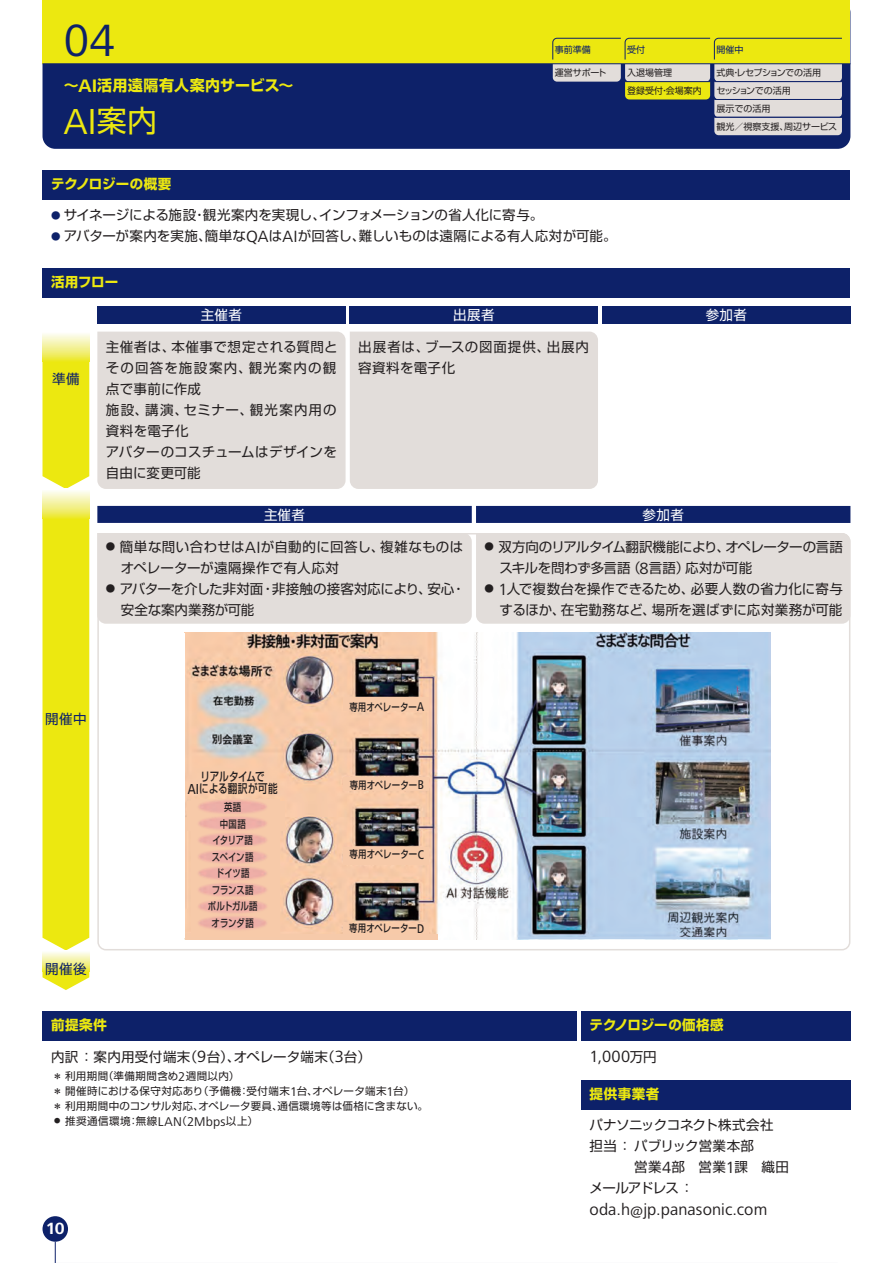
<style>
.page{position:relative;width:893px;height:1263px;background:#fff}
.page>*{position:absolute;margin:0;border:0;box-sizing:border-box;transform-origin:0 0}
.t1{font:46.8px "Frutiger Next LT";color:#0d2169}
.t2{font:37.5px "Frutiger Next LT";color:#ece810}
.t3{font:16.8px "Frutiger Next LT";letter-spacing:.005em;color:#231f20}
.t4{font:700 16.8px "Frutiger Next LT";color:#fff}
.t5{font:700 15px "Shin Go Pr 6 N";letter-spacing:.015em;color:#ece810}
.t6{font:13.5px/21px "Shin Go Pro";letter-spacing:.01em;color:#231f20}
.t7{font:13.5px/21px "Shin Go Pro";letter-spacing:.035em;color:#231f20}
.t8{font:13.5px/21px "Shin Go Pro";letter-spacing:-.025em;color:#231f20}
.t9{font:13.5px/21px "Shin Go Pro";letter-spacing:.03em;color:#231f20}
.t10{font:13.5px "Shin Go Pro";letter-spacing:-.01em;color:#231f20}
.t11{font:13.5px/21px "Shin Go Pro";letter-spacing:-.015em;color:#231f20}
.t12{font:13.5px/21px "Shin Go Pro";letter-spacing:.05em;color:#231f20}
.t13{font:13.5px/21px "Shin Go Pro";letter-spacing:-.035em;color:#231f20}
.t14{font:700 13.5px "Shin Go Pr 6 N";color:#ece810}
.t15{font:13.5px "Shin Go Pro";letter-spacing:.03em;color:#fff}
.t16{font:700 13.5px "Shin Go Pr 6 N";letter-spacing:.025em;color:#ece810}
.t17{font:13.5px "Shin Go Pro";letter-spacing:.035em;color:#0d2169}
.t18{font:500 12px/12px "Shin Go Pr 6 N";letter-spacing:-.01em;color:#231f20;text-align:center;scale:.8 1}
.t19{font:10.5px/15px "Shin Go Pro";letter-spacing:.04em;color:#231f20}
.t20{font:500 10.5px/16.5px "Shin Go Pr 6 N";letter-spacing:.01em;color:#231f20;text-align:center;scale:.8 1}
.t21{font:9px/17.9px "Shin Go Pro";color:#231f20}
.t22{font:9px "Shin Go Pro";color:#0d2169}
.s1{font-family:"Frutiger Next LT";font-size:18.75px}
.s2{font-family:"Shin Go Pro";font-size:30px}
.s3{font-size:9.45px;color:#0d2169}
.s4{font-family:"Frutiger Next LT";font-size:16.8px}
.s5{font-size:9.45px}
.s6{font-family:"Frutiger Next LT";font-size:15px}
.s7{font-family:"Frutiger Next LT";font-size:13.2px}
.s8{font-size:7.35px}
.s9{font-family:"Shin Go Pro";font-size:13.5px}
</style>
<div class="page">
<svg style="left:97px;top:533px;width:753px;height:417px;fill:#e2ddda"></svg>
<div style="left:43px;top:0;width:807px;height:149px;background:#0d2169;border-radius:13px"></div>
<div style="left:43px;top:0;width:807px;height:64px;background:#ece810"></div>
<div style="left:43px;top:1011px;width:534px;height:30px;background:#0d2169"></div>
<div style="left:581px;top:1011px;width:269px;height:30px;background:#0d2169"></div>
<div style="left:581px;top:1080px;width:269px;height:30px;background:#0d2169"></div>
<div style="left:43px;top:268px;width:807px;height:30px;background:#0d2169"></div>
<div style="left:43px;top:170px;width:807px;height:30px;background:#0d2169"></div>
<div style="left:97px;top:306px;width:249px;height:17px;background:#0d2169"></div>
<div style="left:350px;top:306px;width:248px;height:17px;background:#0d2169"></div>
<div style="left:602px;top:306px;width:248px;height:17px;background:#0d2169"></div>
<div style="left:97px;top:506px;width:375px;height:17px;background:#0d2169"></div>
<div style="left:476px;top:506px;width:374px;height:17px;background:#0d2169"></div>
<div style="left:97px;top:332px;width:501px;height:157px;background:#e2ddda"></div>
<div style="left:43px;top:361px;width:46px;height:629px;background:#ece810"></div>
<div style="left:43px;top:950px;width:46px;height:22px;background:linear-gradient(to bottom,#fdfeff,#ece83a)"></div>
<svg style="left:43px;top:334px;width:46px;height:27px"></svg>
<div style="left:43px;top:489px;width:46px;height:30px;background:linear-gradient(to bottom,#fdfeff,#ece835)"></div>
<img style="left:185px;top:633px;width:586px;height:306px">
<svg style="left:552px;top:38px;width:290px;height:97px"></svg>
<hr style="left:714px;top:81px;width:128px;height:1px;background:#0d2169">
<hr style="left:625px;top:81px;width:85px;height:1px;background:#0d2169">
<hr style="left:714px;top:99px;width:128px;height:1px;background:#0d2169">
<hr style="left:714px;top:117px;width:128px;height:1px;background:#0d2169">
<hr style="left:43px;top:63px;width:807px;height:1px;background:#0d2169">
<div style="left:343px;top:698px;width:85px;height:13px;background:#f7caa9"></div>
<div style="left:343px;top:778px;width:85px;height:13px;background:#f7caa9"></div>
<div style="left:343px;top:847px;width:85px;height:17px;background:#f7caa9"></div>
<div style="left:343px;top:923px;width:85px;height:13px;background:#f7caa9"></div>
<div style="left:169px;top:633px;width:16px;height:305px;background:#fff"></div>
<div style="left:185px;top:934px;width:252px;height:5px;background:#f6caaa"></div>
<hr style="left:518px;top:937px;width:252px;height:2px;background:#b8d0eb">
<img style="left:145px;top:747px;width:176px;height:204px">
<div style="left:43px;top:1216px;width:25px;height:26px;background:#0d2169;border-radius:50%"></div>
<h1 class="t1" style="left:64px;top:14px;width:53px">04</h1>
<p class="t5" style="left:64px;top:74px;width:231px">～<span class="s1">AI</span>活用遠隔有人案内サービス～</p>
<h2 class="t2" style="left:64px;top:101px;width:95px">AI<span class="s2">案内</span></h2>
<p class="t14" style="left:51px;top:173px;width:122px">テクノロジーの概要</p>
<p class="t22" style="left:627px;top:42px;width:19px">受付</p>
<p class="t22" style="left:555px;top:42px;width:37px">事前準備</p>
<p class="t22" style="left:716px;top:42px;width:28px">開催中</p>
<p class="t21" style="left:627px;top:63px;width:76px">入退場管理<br>登録受付・会場案内</p>
<p class="t21" style="left:555px;top:63px;width:53px">運営サポート</p>
<p class="t21" style="left:716px;top:63px;width:122px">式典・レセプションでの活用<br>セッションでの活用<br>展示での活用<br>観光／視察支援、周辺サービス</p>
<p class="t10" style="left:51px;top:204px;width:494px"><span class="s3">●</span> サイネージによる施設・観光案内を実現し、インフォメーションの省人化に寄与。</p>
<p class="t6" style="left:51px;top:224px;width:567px"><span class="s3">●</span> アバターが案内を実施、簡単な<span class="s4">QA</span>は<span class="s4">AI</span>が回答し、難しいものは遠隔による有人応対が可能。</p>
<p class="t16" style="left:51px;top:271px;width:69px">活用フロー</p>
<p class="t17" style="left:52px;top:368px;width:29px">準備</p>
<p class="t15" style="left:201px;top:304px;width:43px">主催者</p>
<p class="t15" style="left:453px;top:304px;width:43px">出展者</p>
<p class="t15" style="left:706px;top:304px;width:43px">参加者</p>
<p class="t7" style="left:106px;top:335px;width:233px">主催者は、本催事で想定される質問とその回答を施設案内、観光案内の観点で事前に作成<br>施設、講演、セミナー、観光案内用の資料を電子化<br>アバターのコスチュームはデザインを自由に変更可能</p>
<p class="t12" style="left:358px;top:335px;width:232px">出展者は、ブースの図面提供、出展内容資料を電子化</p>
<p class="t15" style="left:264px;top:503px;width:43px">主催者</p>
<p class="t15" style="left:643px;top:503px;width:43px">参加者</p>
<p class="t9" style="left:121px;top:534px;width:344px;text-indent:-15px"><span class="s5">●</span> 簡単な問い合わせは<span class="s4">AI</span>が自動的に回答し、複雑なものはオペレーターが遠隔操作で有人応対</p>
<p class="t11" style="left:121px;top:576px;width:346px;text-indent:-15px"><span class="s5">●</span> アバターを介した非対面・非接触の接客対応により、安心・安全な案内業務が可能</p>
<p class="t8" style="left:500px;top:534px;width:345px;text-indent:-15px"><span class="s5">●</span> 双方向のリアルタイム翻訳機能により、オペレーターの言語スキルを問わず多言語（<span class="s4">8</span>言語）応対が可能</p>
<p class="t6" style="left:485px;top:576px;width:360px;text-align:right"><span class="s5">●</span> <span class="s4">1</span>人で複数台を操作できるため、必要人数の省力化に寄与するほか、在宅勤務など、場所を選ばずに応対業務が可能</p>
<p class="t17" style="left:45px;top:708px;width:43px">開催中</p>
<p class="t17" style="left:45px;top:957px;width:43px">開催後</p>
<p class="t18" style="left:188px;top:770px;width:114px">リアルタイムで<br><span class="s6">AI</span>による翻訳が可能</p>
<p class="t20" style="left:208px;top:798px;width:64px">英語<br>中国語<br>イタリア語スペイン語ドイツ語<br>フランス語ポルトガル語オランダ語</p>
<p class="t20" style="left:349px;top:698px;width:95px">専用オペレーター<span class="s7">A</span></p>
<p class="t20" style="left:350px;top:776px;width:94px">専用オペレーター<span class="s7">B</span></p>
<p class="t20" style="left:350px;top:845px;width:94px">専用オペレーター<span class="s7">C</span></p>
<p class="t20" style="left:349px;top:919px;width:95px">専用オペレーター<span class="s7">D</span></p>
<p class="t16" style="left:51px;top:1015px;width:58px">前提条件</p>
<p class="t14" style="left:590px;top:1015px;width:136px">テクノロジーの価格感</p>
<p class="t6" style="left:51px;top:1044px;width:321px">内訳：案内用受付端末（<span class="s4">9</span>台）、オペレータ端末（<span class="s4">3</span>台）</p>
<p class="t19" style="left:54px;top:1067px;width:376px"><span class="s8">＊</span>利用期間（準備期間含め<span class="s7">2</span>週間以内）<br><span class="s8">＊</span>開催時における保守対応あり（予備機：受付端末<span class="s7">1</span>台、オペレータ端末<span class="s7">1</span>台）<br><span class="s8">＊</span>利用期間中のコンサル対応、オペレータ要員、通信環境等は価格に含まない。</p>
<p class="t19" style="left:54px;top:1112px;width:205px"><sup>●</sup> 推奨通信環境：無線<span class="s7">LAN</span>（<span class="s7">2Mbps</span>以上）</p>
<p class="t4" style="left:46px;top:1219px;width:21px">10</p>
<p class="t3" style="left:590px;top:1047px;width:69px">1,000<span class="s9">万円</span></p>
<p class="t16" style="left:590px;top:1083px;width:71px">提供事業者</p>
<p class="t6" style="left:590px;top:1113px;width:186px">パナソニックコネクト株式会社担当：パブリック営業本部</p>
<p class="t13" style="left:590px;top:1155px;width:201px;text-indent:45px">営業<span class="s4">4</span>部　営業<span class="s4">1</span>課　織田メールアドレス：</p>
<p class="t3" style="left:590px;top:1200px;width:179px">oda.h@jp.panasonic.com</p>
</div>
